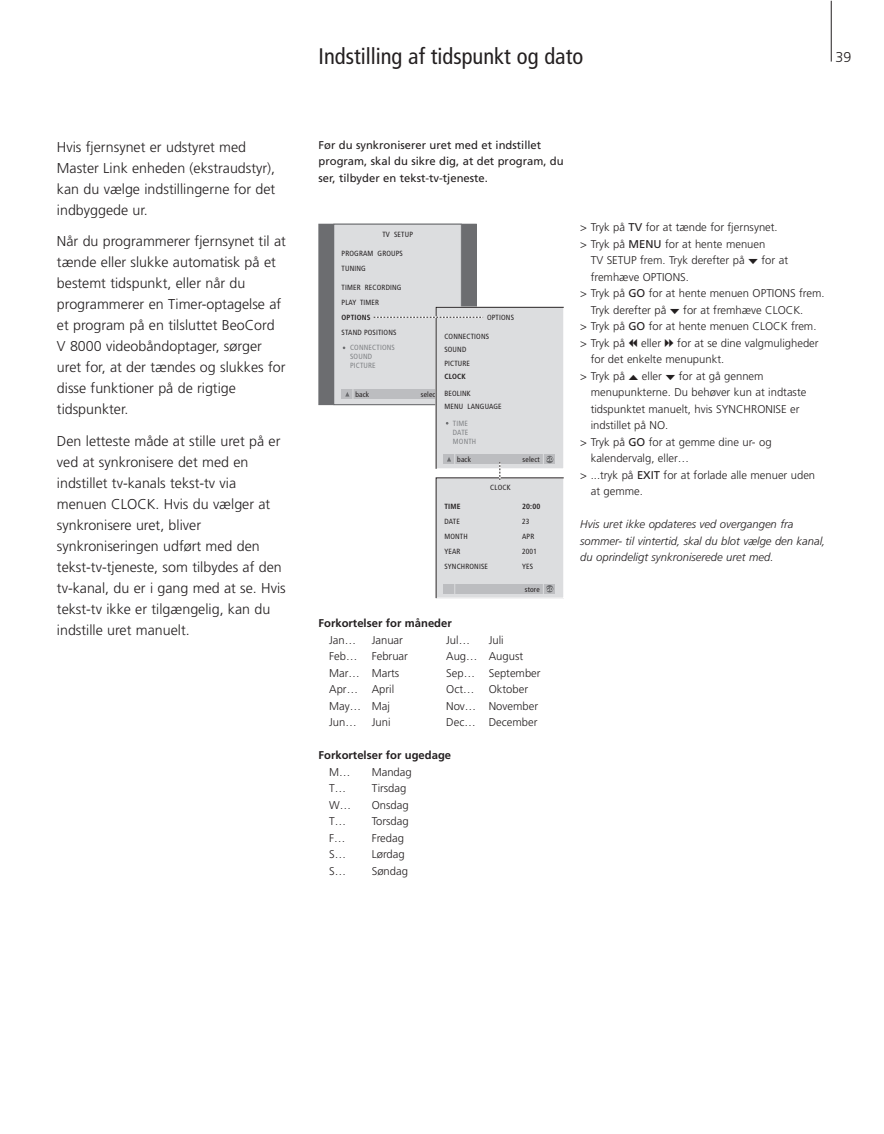
<style>
.page{position:relative;width:884px;height:1134px;background:#fff}
.page>*{position:absolute;margin:0;border:0;box-sizing:border-box;transform-origin:0 0}
.t1{font:condensed 22.5px "Frutiger";color:#231f20}
.t2{font:300 14.25px/21px "Frutiger";color:#231f20}
.t3{font:300 11.25px/16.5px "Frutiger";color:#231f20}
.t4{font:italic 300 11.25px/16.5px "Frutiger";color:#231f20}
.t5{font:11.25px/16.5px "Frutiger";color:#231f20}
.t6{font:700 11.25px "Frutiger";color:#231f20}
.t7{font:condensed 7.5px/13.5px "Frutiger";letter-spacing:.025em;color:#231f20}
.t8{font:condensed 7.5px/9px "Frutiger";letter-spacing:.025em;color:#808285}
.t9{font:700 condensed 7.5px "Frutiger";letter-spacing:.025em;color:#231f20}
.s1{font-size:5.25px;color:#fff}
.s2{font-weight:400}
</style>
<div class="page">
<hr style="left:831px;top:1px;width:1px;height:61px;background:#231f20">
<div style="left:319px;top:224px;width:157px;height:181px;background:#6c6d70"></div>
<div style="left:318px;top:224px;width:158px;height:181px;border:1px solid #6c6d70"></div>
<div style="left:334px;top:224px;width:127px;height:181px;background:#dcdddf"></div>
<div style="left:333px;top:224px;width:128px;height:181px;border:1px solid #6c6d70"></div>
<div style="left:341px;top:389px;width:112px;height:10px;background:#bcbdc0"></div>
<svg style="left:345px;top:389px;width:8px;height:10px"></svg>
<svg style="left:373px;top:306px;width:190px;height:292px"></svg>
<p class="t2" style="left:57px;top:137px;width:220px">Hvis fjernsynet er udstyret med<br>Master Link enheden (ekstraudstyr), kan du vælge indstillingerne for det indbyggede ur.</p>
<p class="t2" style="left:57px;top:232px;width:230px">Når du programmerer fjernsynet til at tænde eller slukke automatisk på et bestemt tidspunkt, eller når du programmerer en Timer-optagelse af et program på en tilsluttet BeoCord<br>V 8000 videobåndoptager, sørger uret for, at der tændes og slukkes for disse funktioner på de rigtige tidspunkter.</p>
<p class="t2" style="left:57px;top:431px;width:230px">Den letteste måde at stille uret på er ved at synkronisere det med en indstillet tv-kanals tekst-tv via menuen CLOCK. Hvis du vælger at synkronisere uret, bliver synkroniseringen udført med den tekst-tv-tjeneste, som tilbydes af den tv-kanal, du er i gang med at se. Hvis tekst-tv ikke er tilgængelig, kan du indstille uret manuelt.</p>
<h1 class="t1" style="left:318px;top:48px;width:266px">Indstilling af tidspunkt og dato</h1>
<p class="t2" style="left:835px;top:47px;width:17px">39</p>
<p class="t5" style="left:318px;top:138px;width:247px">Før du synkroniserer uret med et indstillet program, skal du sikre dig, at det program, du ser, tilbyder en tekst-tv-tjeneste.</p>
<p class="t7" style="left:382px;top:228px;width:32px">TV SETUP</p>
<p class="t7" style="left:341px;top:246px;width:63px;line-height:15px">PROGRAM GROUPS<br>TUNING</p>
<p class="t7" style="left:341px;top:281px;width:61px;line-height:15px">TIMER RECORDING<br>PLAY TIMER</p>
<p class="t9" style="left:341px;top:315px;width:31px">OPTIONS</p>
<p class="t7" style="left:341px;top:327px;width:56px">STAND POSITIONS</p>
<p class="t8" style="left:350px;top:344px;width:46px">CONNECTIONS<br>SOUND<br>PICTURE</p>
<p class="t7" style="left:487px;top:311px;width:28px">OPTIONS</p>
<p class="t7" style="left:444px;top:330px;width:46px">CONNECTIONS<br>SOUND<br>PICTURE</p>
<p class="t9" style="left:444px;top:374px;width:23px">CLOCK</p>
<p class="t7" style="left:444px;top:387px;width:59px">BEOLINK<br>MENU LANGUAGE</p>
<p class="t8" style="left:453px;top:419px;width:25px">TIME<br>DATE<br>MONTH</p>
<p class="t7" style="left:355px;top:388px;width:15px">back</p>
<p class="t7" style="left:420px;top:388px;width:32px">select <span class="s1">GO</span></p>
<p class="t7" style="left:457px;top:454px;width:15px">back</p>
<p class="t7" style="left:522px;top:454px;width:32px">select <span class="s1">GO</span></p>
<p class="t7" style="left:490px;top:482px;width:22px">CLOCK</p>
<p class="t9" style="left:444px;top:504px;width:18px">TIME</p>
<p class="t9" style="left:522px;top:504px;width:20px">20:00</p>
<p class="t7" style="left:444px;top:516px;width:17px">DATE</p>
<p class="t7" style="left:522px;top:516px;width:9px">23</p>
<p class="t7" style="left:444px;top:531px;width:25px">MONTH</p>
<p class="t7" style="left:522px;top:531px;width:14px">APR</p>
<p class="t7" style="left:444px;top:546px;width:18px">YEAR</p>
<p class="t7" style="left:522px;top:546px;width:16px">2001</p>
<p class="t7" style="left:444px;top:561px;width:45px">SYNCHRONISE</p>
<p class="t7" style="left:522px;top:561px;width:13px">YES</p>
<p class="t7" style="left:525px;top:583px;width:30px">store <span class="s1">GO</span></p>
<p class="t6" style="left:318px;top:619px;width:135px">Forkortelser for måneder</p>
<p class="t3" style="left:329px;top:633px;width:28px">Jan…</p>
<p class="t3" style="left:372px;top:633px;width:33px">Januar</p>
<p class="t3" style="left:446px;top:633px;width:25px">Jul…</p>
<p class="t3" style="left:488px;top:633px;width:16px">Juli</p>
<p class="t3" style="left:329px;top:649px;width:30px">Feb…</p>
<p class="t3" style="left:372px;top:649px;width:38px">Februar</p>
<p class="t3" style="left:446px;top:649px;width:78px">Aug… August</p>
<p class="t3" style="left:329px;top:666px;width:72px">Mar… Marts</p>
<p class="t3" style="left:446px;top:666px;width:96px">Sep… September</p>
<p class="t3" style="left:329px;top:682px;width:67px">Apr… April</p>
<p class="t3" style="left:446px;top:682px;width:30px">Oct…</p>
<p class="t3" style="left:488px;top:682px;width:41px">Oktober</p>
<p class="t3" style="left:329px;top:699px;width:62px">May… Maj</p>
<p class="t3" style="left:446px;top:699px;width:93px">Nov… November</p>
<p class="t3" style="left:329px;top:715px;width:29px">Jun…</p>
<p class="t3" style="left:372px;top:715px;width:20px">Juni</p>
<p class="t3" style="left:446px;top:715px;width:93px">Dec… December</p>
<p class="t6" style="left:318px;top:751px;width:134px">Forkortelser for ugedage</p>
<p class="t3" style="left:329px;top:765px;width:23px">M…</p>
<p class="t3" style="left:372px;top:765px;width:42px">Mandag</p>
<p class="t3" style="left:329px;top:781px;width:18px">T…</p>
<p class="t3" style="left:372px;top:781px;width:36px">Tirsdag</p>
<p class="t3" style="left:329px;top:798px;width:23px">W…</p>
<p class="t3" style="left:372px;top:798px;width:38px">Onsdag</p>
<p class="t3" style="left:329px;top:814px;width:18px">T…</p>
<p class="t3" style="left:372px;top:814px;width:38px">Torsdag</p>
<p class="t3" style="left:329px;top:831px;width:18px">F…</p>
<p class="t3" style="left:372px;top:831px;width:34px">Fredag</p>
<p class="t3" style="left:329px;top:847px;width:18px">S…</p>
<p class="t3" style="left:372px;top:847px;width:34px">Lørdag</p>
<p class="t3" style="left:329px;top:864px;width:18px">S…</p>
<p class="t3" style="left:372px;top:864px;width:38px">Søndag</p>
<p class="t3" style="left:580px;top:220px;width:199px">&gt; Tryk på <span class="s2">TV</span> for at tænde for fjernsynet. &gt; Tryk på <span class="s2">MENU</span> for at hente menuen</p>
<p class="t3" style="left:590px;top:253px;width:199px">TV SETUP frem. Tryk derefter på ▼ for at</p>
<p class="t3" style="left:590px;top:270px;width:100px">fremhæve OPTIONS.</p>
<p class="t3" style="left:580px;top:286px;width:246px">&gt; Tryk på <span class="s2">GO</span> for at hente menuen OPTIONS frem.</p>
<p class="t3" style="left:590px;top:303px;width:214px">Tryk derefter på ▼ for at fremhæve CLOCK.</p>
<p class="t3" style="left:580px;top:319px;width:238px">&gt; Tryk på <span class="s2">GO</span> for at hente menuen CLOCK frem.</p>
<p class="t3" style="left:580px;top:336px;width:240px">&gt; Tryk på ▲▲ eller ▼▼ for at se dine valgmuligheder</p>
<p class="t3" style="left:590px;top:352px;width:135px">for det enkelte menupunkt.</p>
<p class="t3" style="left:580px;top:369px;width:185px">&gt; Tryk på ▲ eller ▼ for at gå gennem</p>
<p class="t3" style="left:590px;top:385px;width:217px">menupunkterne. Du behøver kun at indtaste</p>
<p class="t3" style="left:590px;top:402px;width:210px">tidspunktet manuelt, hvis SYNCHRONISE er</p>
<p class="t3" style="left:590px;top:418px;width:79px">indstillet på NO.</p>
<p class="t3" style="left:580px;top:435px;width:193px">&gt; Tryk på <span class="s2">GO</span> for at gemme dine ur- og</p>
<p class="t3" style="left:590px;top:451px;width:100px">kalendervalg, eller…</p>
<p class="t3" style="left:580px;top:468px;width:236px">&gt; ...tryk på <span class="s2">EXIT</span> for at forlade alle menuer uden</p>
<p class="t3" style="left:590px;top:484px;width:54px">at gemme.</p>
<p class="t4" style="left:580px;top:517px;width:246px">Hvis uret ikke opdateres ved overgangen fra sommer- til vintertid, skal du blot vælge den kanal, du oprindeligt synkroniserede uret med.</p>
</div>
